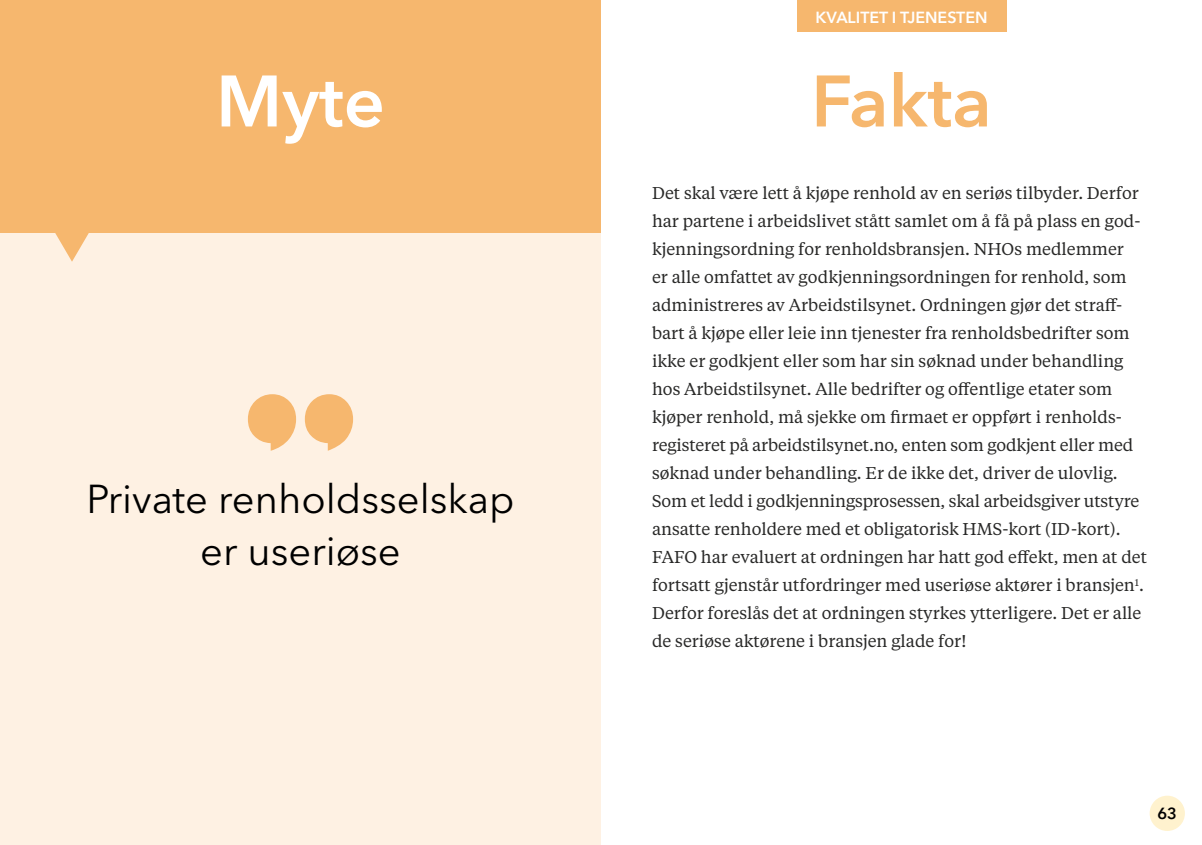
<style>
.page{position:relative;width:1202px;height:845px;background:#fff}
.page>*{position:absolute;margin:0;border:0;box-sizing:border-box;transform-origin:0 0}
.t1{font:600 72px "Avenir Next LT Pro";color:#f6b76e}
.t2{font:600 72px "Avenir Next LT Pro";color:#fff}
.t3{font:40px/52px "Avenir Next LT Pro";color:#000;text-align:center}
.t4{font:17px/28px "Tiempos Text";color:#282827}
.t5{font:600 16px "Avenir Next LT Pro";color:#fff}
.t6{font:600 16px "Avenir Next LT Pro";color:#000}
</style>
<div class="page">
<div style="left:1150px;top:795px;width:35px;height:36px;background:#fff2ce;border-radius:50%"></div>
<div style="left:0;top:232px;width:601px;height:613px;background:#fef1e3"></div>
<div style="left:0;top:0;width:601px;height:232px;background:#f6b76e"></div>
<svg style="left:28px;top:232px;width:88px;height:30px"></svg>
<svg style="left:305px;top:394px;width:48px;height:57px"></svg>
<svg style="left:248px;top:394px;width:48px;height:57px"></svg>
<div style="left:797px;top:0;width:209px;height:32px;background:#f6b76e"></div>
<h1 class="t2" style="left:216px;top:58px;width:170px">Myte</h1>
<h2 class="t3" style="left:86px;top:473px;width:429px">Private renholdsselskap er useriøse</h2>
<p class="t5" style="left:815px;top:7px;width:174px">KVALITET I TJENESTEN</p>
<h1 class="t1" style="left:811px;top:58px;width:182px">Fakta</h1>
<p class="t4" style="left:652px;top:179px;width:496px">Det skal være lett å kjøpe renhold av en seriøs tilbyder. Derfor har partene i arbeidslivet stått samlet om å få på plass en god&shy;kjenningsordning for renholdsbransjen. NHOs medlemmer<br>er alle omfattet av godkjenningsordningen for renhold, som administreres av Arbeidstilsynet. Ordningen gjør det straff&shy;bart å kjøpe eller leie inn tjenester fra renholdsbedrifter som ikke er godkjent eller som har sin søknad under behandling hos Arbeidstilsynet. Alle bedrifter og offentlige etater som kjøper renhold, må sjekke om firmaet er oppført i renholds&shy;registeret på arbeidstilsynet.no, enten som godkjent eller med søknad under behandling. Er de ikke det, driver de ulovlig.<br>Som et ledd i godkjenningsprosessen, skal arbeidsgiver utstyre ansatte renholdere med et obligatorisk HMS-kort (ID-kort).<br>FAFO har evaluert at ordningen har hatt god effekt, men at det fortsatt gjenstår utfordringer med useriøse aktører i bransjen<sup>1</sup>.<br>Derfor foreslås det at ordningen styrkes ytterligere. Det er alle de seriøse aktørene i bransjen glade for!</p>
<p class="t6" style="left:1157px;top:804px;width:21px">63</p>
</div>
